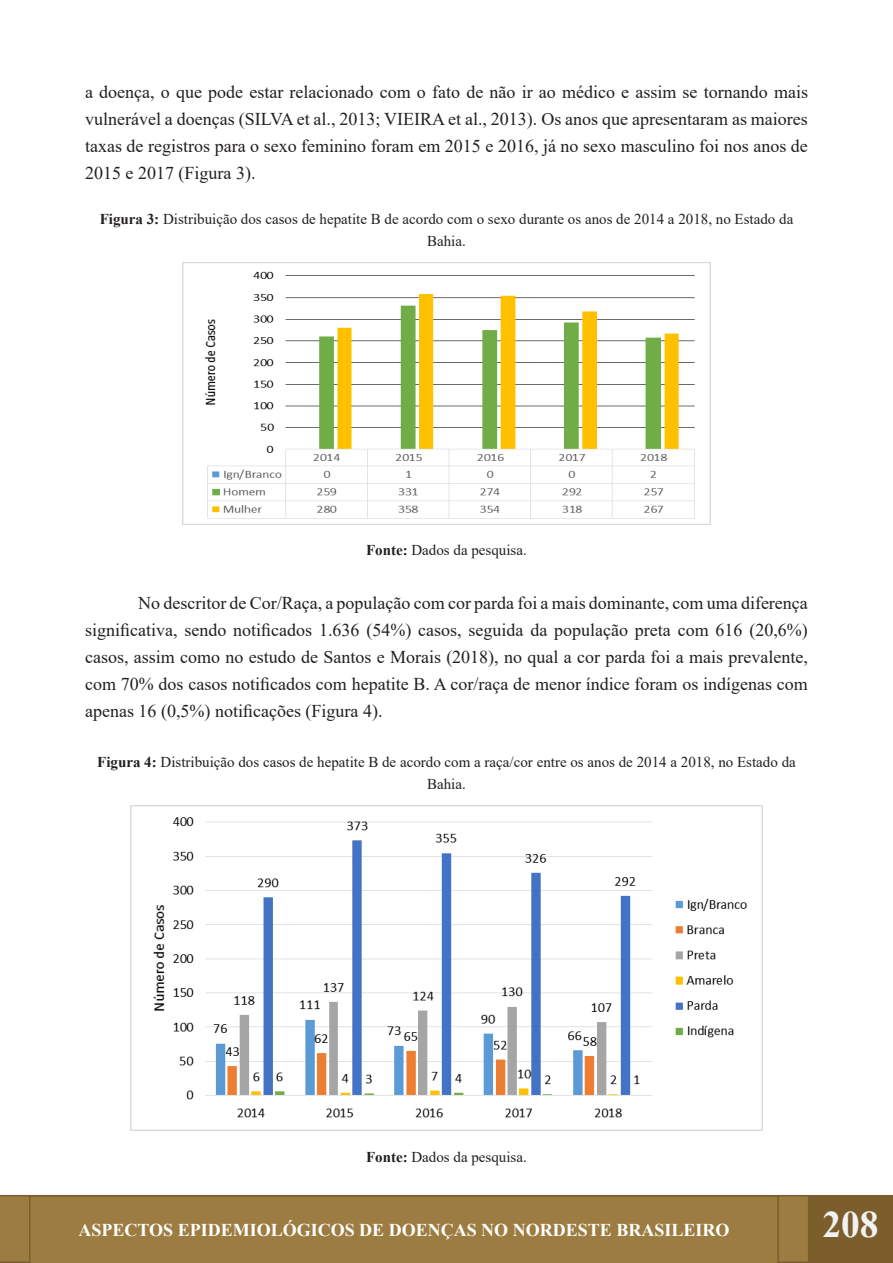
<style>
.page{position:relative;width:893px;height:1263px;background:#fff}
.page>*{position:absolute;margin:0;border:0;box-sizing:border-box;transform-origin:0 0}
.t1{font:700 37.5px "Times New Roman";color:#f2f2f2}
.t2{font:18px/27px "Times New Roman";color:#231f20;text-align:justify}
.t3{font:700 18px "Times New Roman";color:#fff}
.t4{font:15px/22.5px "Times New Roman";color:#231f20;text-align:center}
.s1{font-weight:700}
</style>
<div class="page">
<div style="left:0;top:1195px;width:808px;height:68px;background:#9c7c40"></div>
<div style="left:809px;top:1196px;width:83px;height:66px;background:#7b5e2c"></div>
<div style="left:808px;top:1195px;width:85px;height:68px;border:2px solid #7b5e2c"></div>
<div style="left:29px;top:1195px;width:750px;height:68px;background:#9c7c40"></div>
<img style="left:183px;top:262px;width:527px;height:262px">
<img style="left:131px;top:805px;width:631px;height:326px">
<p class="t2" style="left:85px;top:77px;width:724px">a doença, o que pode estar relacionado com o fato de não ir ao médico e assim se tornando mais vulnerável a doenças (SILVA et al., 2013; VIEIRA et al., 2013). Os anos que apresentaram as maiores taxas de registros para o sexo feminino foram em 2015 e 2016, já no sexo masculino foi nos anos de 2015 e 2017 (Figura 3).</p>
<p class="t4" style="left:100px;top:207px;width:695px"><span class="s1">Figura 3:</span> Distribuição dos casos de hepatite B de acordo com o sexo durante os anos de 2014 a 2018, no Estado da<br>Bahia.</p>
<p class="t4" style="left:366px;top:538px;width:162px"><span class="s1">Fonte:</span> Dados da pesquisa.</p>
<p class="t2" style="left:85px;top:589px;width:724px;text-indent:53px">No descritor de Cor/Raça, a população com cor parda foi a mais dominante, com uma diferença significativa, sendo notificados 1.636 (54%) casos, seguida da população preta com 616 (20,6%) casos, assim como no estudo de Santos e Morais (2018), no qual a cor parda foi a mais prevalente, com 70% dos casos notificados com hepatite B. A cor/raça de menor índice foram os indígenas com apenas 16 (0,5%) notificações (Figura 4).</p>
<p class="t4" style="left:97px;top:750px;width:700px"><span class="s1">Figura 4:</span> Distribuição dos casos de hepatite B de acordo com a raça/cor entre os anos de 2014 a 2018, no Estado da<br>Bahia.</p>
<p class="t4" style="left:366px;top:1145px;width:162px"><span class="s1">Fonte:</span> Dados da pesquisa.</p>
<p class="t3" style="left:79px;top:1217px;width:652px">ASPECTOS EPIDEMIOLÓGICOS DE DOENÇAS NO NORDESTE BRASILEIRO</p>
<h1 class="t1" style="left:822px;top:1197px;width:58px">208</h1>
</div>
